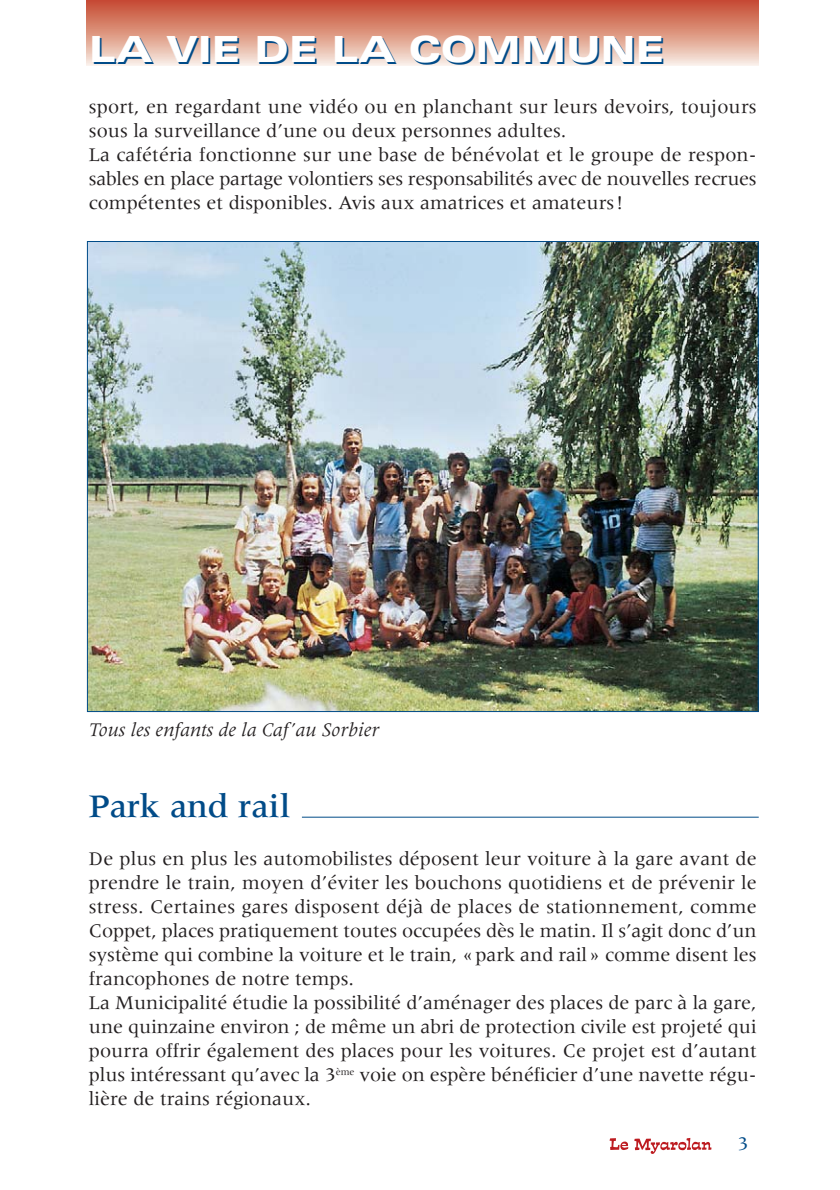
<style>
.page{position:relative;width:840px;height:1190px;background:#fff}
.page>*{position:absolute;margin:0;border:0;box-sizing:border-box;transform-origin:0 0}
.t1{font:900 expanded 36px "Univers";color:#004b88}
.t2{font:500 34px "Meridien";color:#004b88}
.t3{font:20px/24px "Meridien";color:#231f20}
.t4{font:italic 20px "Meridien";color:#231f20}
.t5{font:20px "Meridien";color:#004b88}
</style>
<div class="page">
<svg style="left:610px;top:1138px;width:18px;height:12px"></svg>
<svg style="left:634px;top:1138px;width:78px;height:16px"></svg>
<div style="left:87px;top:0;width:672px;height:65px;background:linear-gradient(to bottom,#c4462a,#f6e8dc)"></div>
<img style="left:89px;top:243px;width:668px;height:467px">
<hr style="left:302px;top:817px;width:457px;height:1px;background:#004b88">
<h1 class="t1" style="left:91px;top:38px;width:577px">LA VIE DE LA COMMUNE</h1>
<p class="t3" style="left:89px;top:96px;width:669px">sport, en regardant une vidéo ou en planchant sur leurs devoirs, toujours sous la surveillance d’une ou deux personnes adultes.<br>La cafétéria fonctionne sur une base de bénévolat et le groupe de respon&shy;sables en place partage volontiers ses responsabilités avec de nouvelles recrues compétentes et disponibles. Avis aux amatrices et amateurs!</p>
<p class="t4" style="left:89px;top:722px;width:292px">Tous les enfants de la Caf’au Sorbier</p>
<h2 class="t2" style="left:89px;top:793px;width:204px">Park and rail</h2>
<p class="t3" style="left:89px;top:848px;width:669px">De plus en plus les automobilistes déposent leur voiture à la gare avant de prendre le train, moyen d’éviter les bouchons quotidiens et de prévenir le stress. Certaines gares disposent déjà de places de stationnement, comme Coppet, places pratiquement toutes occupées dès le matin. Il s’agit donc d’un système qui combine la voiture et le train, «park and rail» comme disent les francophones de notre temps.<br>La Municipalité étudie la possibilité d’aménager des places de parc à la gare, une quinzaine environ ; de même un abri de protection civile est projeté qui pourra offrir également des places pour les voitures. Ce projet est d’autant plus intéressant qu’avec la 3<sup>ème</sup> voie on espère bénéficier d’une navette régu&shy;lière de trains régionaux.</p>
<p class="t5" style="left:738px;top:1136px;width:13px">3</p>
</div>
